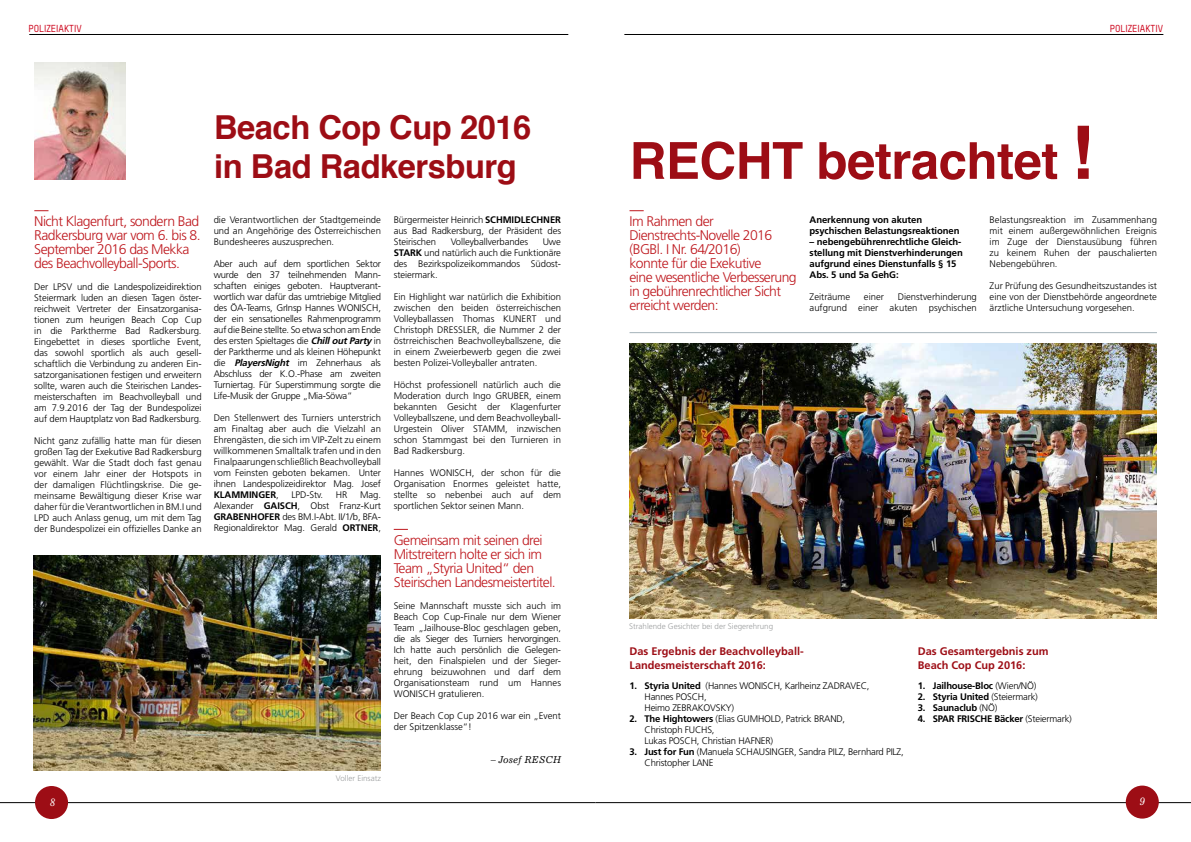
<style>
.page{position:relative;width:1191px;height:842px;background:#fff}
.page>*{position:absolute;margin:0;border:0;box-sizing:border-box;transform-origin:0 0}
.t1{font:700 51px "Helvetica";letter-spacing:-.01em;color:#9d0d15}
.t2{font:700 33px/39.6px "Helvetica";letter-spacing:-.015em;color:#9d0d15}
.t3{font:300 14px/14px "Frutiger LT Std";letter-spacing:-.04em;color:#be181e}
.t4{font:700 11px/14px "Frutiger LT Std";color:#9d0d15}
.t5{font:italic 11px "Excelsior LT Std";color:#fff}
.t6{font:500 10px "TSTARPRO";color:#cd071e}
.t7{font:italic 10px "Excelsior LT Std";color:#000}
.t8{font:300 9.5px/11px "Frutiger LT Std";letter-spacing:-.01em;color:#000;text-align:justify}
.t9{font:700 9.5px/11px "Frutiger LT Std";letter-spacing:-.01em;color:#000}
.t10{font:300 8px "Frutiger LT Std";color:#9c9e9f}
.s1{font-size:74px}
.s2{font-weight:700;font-style:italic}
.s3{font-weight:700}
.s4{font-weight:300}
</style>
<div class="page">
<hr style="left:595px;top:802px;width:596px;height:1px;background:#000">
<hr style="left:0;top:802px;width:595px;height:1px;background:#000">
<hr style="left:29px;top:34px;width:539px;height:1px;background:#000">
<hr style="left:624px;top:34px;width:539px;height:1px;background:#000">
<div style="left:35px;top:786px;width:33px;height:33px;background:#9d0d15;border-radius:50%"></div>
<div style="left:1125px;top:785px;width:33px;height:34px;background:#9d0d15;border-radius:50%"></div>
<svg style="left:34px;top:210px;width:14px;height:1px"></svg>
<svg style="left:629px;top:210px;width:14px;height:1px"></svg>
<svg style="left:394px;top:529px;width:14px;height:1px"></svg>
<img style="left:34px;top:62px;width:91px;height:117px">
<img style="left:34px;top:555px;width:347px;height:216px">
<img style="left:629px;top:344px;width:527px;height:275px">
<hr style="left:629px;top:332px;width:528px;height:1px;background:#a4b2b9">
<p class="t6" style="left:29px;top:22px;width:55px">POLIZEIAKTIV</p>
<p class="t6" style="left:1109px;top:22px;width:55px">POLIZEIAKTIV</p>
<h3 class="t3" style="left:34px;top:214px;width:168px">Nicht Klagenfurt, sondern Bad<br>Radkersburg war vom 6. bis 8.<br>September 2016 das Mekka des Beachvolleyball-Sports.</h3>
<p class="t8" style="left:34px;top:281px;width:169px">Der LPSV und die Landespolizeidirektion Steiermark luden an diesen Tagen öster&shy;reichweit Vertreter der Einsatzorganisa&shy;tionen zum heurigen Beach Cop Cup in die Parktherme Bad Radkersburg.<br>Eingebettet in dieses sportliche Event, das sowohl sportlich als auch gesell&shy;schaftlich die Verbindung zu anderen Ein&shy;satzorganisationen festigen und erweitern sollte, waren auch die Steirischen Landes&shy;meisterschaften im Beachvolleyball und am 7.9.2016 der Tag der Bundespolizei auf dem Hauptplatz von Bad Radkersburg.</p>
<p class="t8" style="left:34px;top:435px;width:169px">Nicht ganz zufällig hatte man für diesen großen Tag der Exekutive Bad Radkersburg gewählt. War die Stadt doch fast genau vor einem Jahr einer der Hotspots in der damaligen Flüchtlingskrise. Die ge&shy;meinsame Bewältigung dieser Krise war daher für die Verantwortlichen in BM.I und LPD auch Anlass genug, um mit dem Tag der Bundespolizei ein offizielles Danke an</p>
<h2 class="t2" style="left:214px;top:108px;width:319px">Beach Cop Cup 2016 in Bad Radkersburg</h2>
<h1 class="t1" style="left:629px;top:120px;width:466px">RECHT betrachtet <span class="s1">!</span></h1>
<p class="t9" style="left:809px;top:214px;width:151px">Anerkennung von akuten psychischen Belastungsreaktionen</p>
<p class="t9" style="left:809px;top:236px;width:155px">– nebengebührenrechtliche Gleich&shy;stellung mit Dienstverhinderungen aufgrund eines Dienstunfalls § 15<br>Abs. 5 und 5a GehG:</p>
<p class="t8" style="left:809px;top:291px;width:42px">Zeiträume</p>
<p class="t8" style="left:864px;top:291px;width:22px">einer</p>
<p class="t8" style="left:214px;top:214px;width:169px">die Verantwortlichen der Stadtgemeinde und an Angehörige des Österreichischen Bundesheeres auszusprechen.</p>
<p class="t8" style="left:214px;top:258px;width:169px">Aber auch auf dem sportlichen Sektor wurde den 37 teilnehmenden Mann&shy;schaften einiges geboten. Hauptverant&shy;wortlich war dafür das umtriebige Mitglied des ÖA-Teams, GrInsp Hannes WONISCH, der ein sensationelles Rahmenprogramm auf die Beine stellte. So etwa schon am Ende des ersten Spieltages die <span class="s2">ChilloutParty</span> in der Parktherme und als kleinen Höhepunkt die <span class="s2">PlayersNight</span> im Zehnerhaus als Abschluss der K.O.-Phase am zweiten Turniertag. Für Superstimmung sorgte die Life-Musik der Gruppe „Mia-Söwa“</p>
<p class="t8" style="left:214px;top:412px;width:169px">Den Stellenwert des Turniers unterstrich am Finaltag aber auch die Vielzahl an Ehrengästen, die sich im VIP-Zelt zu einem willkommenen Smalltalk trafen und in den Finalpaarungen schließlich Beachvolleyball vom Feinsten geboten bekamen. Unter ihnen Landespolizeidirektor Mag. Josef <span class="s3">KLAMMINGER</span>,</p>
<p class="t8" style="left:394px;top:214px;width:169px">Bürgermeister Heinrich <span class="s3">SCHMIDLECHNER </span>aus Bad Radkersburg, der Präsident des Steirischen</p>
<h3 class="t3" style="left:629px;top:214px;width:169px">Im Rahmen der<br>Dienstrechts-Novelle 2016 (BGBl. I Nr. 64/2016)<br>konnte für die Exekutive<br>eine wesentliche Verbesserung in gebührenrechtlicher Sicht erreicht werden:</h3>
<p class="t8" style="left:989px;top:214px;width:169px">Belastungsreaktion im Zusammenhang mit einem außergewöhnlichen Ereignis im Zuge der Dienstausübung führen zu keinem Ruhen der pauschalierten Nebengebühren.</p>
<p class="t8" style="left:989px;top:280px;width:169px">Zur Prüfung des Gesundheitszustandes ist eine von der Dienstbehörde angeordnete ärztliche Untersuchung vorgesehen.</p>
<p class="t8" style="left:451px;top:236px;width:79px">Volleyballverbandes</p>
<p class="t8" style="left:394px;top:236px;width:169px;text-indent:149px">Uwe <span class="s3">STARK</span> und natürlich auch die Funktionäre des Bezirkspolizeikommandos Südost&shy;steiermark.</p>
<p class="t8" style="left:394px;top:291px;width:169px">Ein Highlight war natürlich die Exhibition zwischen den beiden österreichischen Volleyballassen Thomas KUNERT und Christoph DRESSLER, die Nummer 2 der östrreichischen Beachvolleyballszene, die in einem Zweierbewerb gegen die zwei besten Polizei-Volleyballer antraten.</p>
<p class="t8" style="left:394px;top:379px;width:169px">Höchst professionell natürlich auch die Moderation durch Ingo GRUBER, einem bekannten Gesicht der Klagenfurter Volleyballszene, und dem Beachvolleyball-Urgestein Oliver STAMM, inzwischen schon Stammgast bei den Turnieren in Bad Radkersburg.</p>
<p class="t8" style="left:394px;top:467px;width:169px">Hannes WONISCH, der schon für die Organisation Enormes geleistet hatte, stellte so nebenbei auch auf dem sportlichen Sektor seinen Mann.</p>
<h3 class="t3" style="left:394px;top:533px;width:164px">Gemeinsam mit seinen drei<br>Mitstreitern holte er sich im<br>Team „Styria United“ den<br>Steirischen Landesmeistertitel.</h3>
<p class="t8" style="left:394px;top:600px;width:169px">Seine Mannschaft musste sich auch im Beach Cop Cup-Finale nur dem Wiener Team „Jailhouse-Bloc geschlagen geben, die als Sieger des Turniers hervorgingen.<br>Ich hatte auch persönlich die Gelegen&shy;heit, den Finalspielen und der Sieger&shy;ehrung beizuwohnen und darf dem Organisationsteam rund um Hannes WONISCH gratulieren.</p>
<p class="t8" style="left:394px;top:710px;width:169px">Der Beach Cop Cup 2016 war ein „Event der Spitzenklasse“!</p>
<p class="t7" style="left:491px;top:753px;width:72px">– Josef RESCH</p>
<p class="t8" style="left:809px;top:291px;width:169px;text-align:right">Dienstverhinderung<br>aufgrund einer akuten psychischen</p>
<p class="t8" style="left:291px;top:489px;width:33px">LPD-Stv.</p>
<p class="t8" style="left:336px;top:489px;width:13px">HR</p>
<p class="t8" style="left:214px;top:489px;width:169px;text-indent:146px">Mag.<br>Alexander <span class="s3">GAISCH</span>, Obst Franz-Kurt <span class="s3">GRABENHOFER</span> des BM.I-Abt. II/1/b, BFA-Regionaldirektor Mag. Gerald <span class="s3">ORTNER</span>,</p>
<p class="t10" style="left:629px;top:622px;width:145px">Strahlende Gesichter bei der Siegerehrung</p>
<p class="t4" style="left:629px;top:644px;width:176px">Das Ergebnis der Beachvolleyball-<br>Landesmeisterschaft 2016:</p>
<p class="t4" style="left:917px;top:644px;width:132px">Das Gesamtergebnis zum<br>Beach Cop Cup 2016:</p>
<p class="t9" style="left:917px;top:681px;width:120px">1. Jailhouse-Bloc <span class="s4">(Wien/NÖ)</span></p>
<p class="t9" style="left:917px;top:692px;width:122px">2. Styria United <span class="s4">(Steiermark)</span></p>
<p class="t9" style="left:917px;top:703px;width:81px">3. Saunaclub <span class="s4">(NÖ)</span></p>
<p class="t9" style="left:917px;top:714px;width:156px">4. SPAR FRISCHE Bäcker <span class="s4">(Steiermark)</span></p>
<p class="t8" style="left:644px;top:681px;width:226px;text-align:left;text-indent:-15px"><span class="s3">1. Styria United</span> (Hannes WONISCH, Karlheinz ZADRAVEC,<br>Hannes POSCH,<br>Heimo ZEBRAKOVSKY)</p>
<p class="t8" style="left:644px;top:714px;width:202px;text-align:left;text-indent:-15px"><span class="s3">2. The Hightowers</span> (Elias GUMHOLD, Patrick BRAND,<br>Christoph FUCHS,<br>Lukas POSCH, Christian HAFNER)</p>
<p class="t8" style="left:644px;top:747px;width:261px;text-indent:-15px"><span class="s3">3. Just for Fun</span> (Manuela SCHAUSINGER, Sandra PILZ, Bernhard PILZ,<br>Christopher LANE</p>
<p class="t10" style="left:336px;top:774px;width:46px">Voller Einsatz</p>
<p class="t5" style="left:49px;top:796px;width:8px">8</p>
<p class="t5" style="left:1139px;top:795px;width:8px">9</p>
</div>
